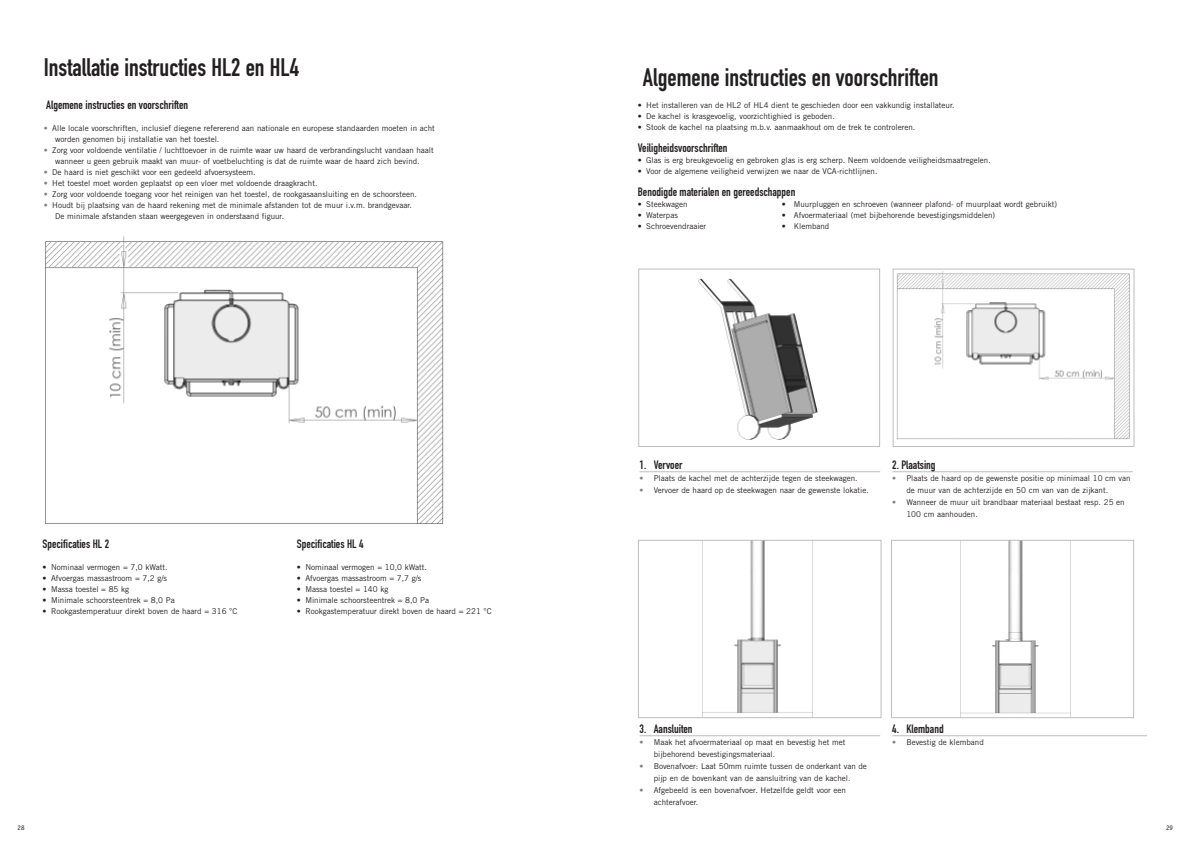
<style>
.page{position:relative;width:1191px;height:842px;background:#fff}
.page>*{position:absolute;margin:0;border:0;box-sizing:border-box;transform-origin:0 0}
.t1{font:25px "DIN Engschrift";color:#231f20}
.t2{font:12px "DIN Engschrift";color:#231f20}
.t3{font:8px/12px "Trade Gothic";color:#231f20}
.t4{font:7px "Officina Sans";color:#231f20}
.s1{color:#808285}
</style>
<div class="page">
<img style="left:960px;top:542px;width:111px;height:174px">
<div style="left:891px;top:540px;width:243px;height:178px;border:1px solid #bbbdc0"></div>
<hr style="left:892px;top:472px;width:241px;height:1px;background:#bbbdc0">
<hr style="left:640px;top:736px;width:240px;height:1px;background:#bbbdc0">
<hr style="left:892px;top:736px;width:255px;height:1px;background:#bbbdc0">
<hr style="left:640px;top:472px;width:240px;height:1px;background:#bbbdc0">
<img style="left:698px;top:278px;width:120px;height:162px">
<div style="left:639px;top:269px;width:241px;height:178px;border:1px solid #bbbdc0"></div>
<img style="left:896px;top:271px;width:234px;height:169px">
<div style="left:893px;top:269px;width:241px;height:178px;border:1px solid #bbbdc0"></div>
<img style="left:702px;top:542px;width:111px;height:174px">
<div style="left:638px;top:540px;width:243px;height:178px;border:1px solid #bbbdc0"></div>
<img style="left:45px;top:236px;width:399px;height:288px">
<h1 class="t1" style="left:44px;top:59px;width:257px">Installatie instructies HL2 en HL4</h1>
<h2 class="t2" style="left:46px;top:100px;width:143px">Algemene instructies en voorschriften</h2>
<p class="t3" style="left:55px;top:123px;width:381px;line-height:11px;text-indent:-11px"><span class="s1">•</span> Alle locale voorschriften, inclusief diegene refererend aan nationale en europese standaarden moeten in acht worden genomen bij installatie van het toestel.</p>
<p class="t3" style="left:44px;top:145px;width:392px;line-height:11px;text-align:center"><span class="s1">•</span> Zorg voor voldoende ventilatie / luchttoevoer in de ruimte waar uw haard de verbrandingslucht vandaan haalt wanneer u geen gebruik maakt van muur- of voetbeluchting is dat de ruimte waar de haard zich bevind.</p>
<p class="t3" style="left:44px;top:167px;width:213px"><span class="s1">•</span> De haard is niet geschikt voor een gedeeld afvoersysteem.</p>
<p class="t3" style="left:44px;top:178px;width:275px"><span class="s1">•</span> Het toestel moet worden geplaatst op een vloer met voldoende draagkracht.</p>
<p class="t3" style="left:44px;top:189px;width:375px"><span class="s1">•</span> Zorg voor voldoende toegang voor het reinigen van het toestel, de rookgasaansluiting en de schoorsteen.</p>
<p class="t3" style="left:55px;top:200px;width:358px;line-height:11px;text-indent:-11px"><span class="s1">•</span> Houdt bij plaatsing van de haard rekening met de minimale afstanden tot de muur i.v.m. brandgevaar.<br>De minimale afstanden staan weergegeven in onderstaand figuur.</p>
<h2 class="t2" style="left:43px;top:540px;width:68px">Specificaties HL 2</h2>
<p class="t3" style="left:43px;top:562px;width:127px">• Nominaal vermogen = 7,0 kWatt.</p>
<p class="t3" style="left:43px;top:573px;width:126px">• Afvoergas massastroom = 7,2 g/s</p>
<p class="t3" style="left:43px;top:584px;width:88px">• Massa toestel = 85 kg</p>
<p class="t3" style="left:43px;top:595px;width:134px">• Minimale schoorsteentrek = 8,0 Pa</p>
<p class="t3" style="left:43px;top:606px;width:196px">• Rookgastemperatuur direkt boven de haard = 316 °C</p>
<h2 class="t2" style="left:297px;top:540px;width:68px">Specificaties HL 4</h2>
<p class="t3" style="left:297px;top:562px;width:131px">• Nominaal vermogen = 10,0 kWatt.</p>
<p class="t3" style="left:297px;top:573px;width:126px">• Afvoergas massastroom = 7,7 g/s</p>
<p class="t3" style="left:297px;top:584px;width:93px">• Massa toestel = 140 kg</p>
<p class="t3" style="left:297px;top:595px;width:134px">• Minimale schoorsteentrek = 8,0 Pa</p>
<p class="t3" style="left:297px;top:606px;width:196px">• Rookgastemperatuur direkt boven de haard = 221 °C</p>
<p class="t4" style="left:18px;top:825px;width:8px">28</p>
<h1 class="t1" style="left:643px;top:69px;width:297px">Algemene instructies en voorschriften</h1>
<p class="t3" style="left:638px;top:100px;width:318px">• Het installeren van de HL2 of HL4 dient te geschieden door een vakkundig installateur.</p>
<p class="t3" style="left:638px;top:111px;width:199px">• De kachel is krasgevoelig, voorzichtighied is geboden.</p>
<p class="t3" style="left:638px;top:122px;width:279px">• Stook de kachel na plaatsing m.b.v. aanmaakhout om de trek te controleren.</p>
<h2 class="t2" style="left:638px;top:144px;width:91px">Veiligheidsvoorschriften</h2>
<p class="t3" style="left:638px;top:155px;width:355px">• Glas is erg breukgevoelig en gebroken glas is erg scherp. Neem voldoende veiligheidsmaatregelen.</p>
<p class="t3" style="left:638px;top:166px;width:241px">• Voor de algemene veiligheid verwijzen we naar de VCA-richtlijnen.</p>
<h2 class="t2" style="left:638px;top:188px;width:159px">Benodigde materialen en gereedschappen</h2>
<p class="t3" style="left:638px;top:199px;width:51px">• Steekwagen</p>
<p class="t3" style="left:782px;top:199px;width:277px">• Muurpluggen en schroeven (wanneer plafond- of muurplaat wordt gebruikt)</p>
<p class="t3" style="left:638px;top:210px;width:42px">• Waterpas</p>
<p class="t3" style="left:782px;top:210px;width:215px">• Afvoermateriaal (met bijbehorende bevestigingsmiddelen)</p>
<p class="t3" style="left:638px;top:221px;width:70px">• Schroevendraaier</p>
<p class="t3" style="left:782px;top:221px;width:49px">• Klemband</p>
<h2 class="t2" style="left:640px;top:460px;width:44px">1. Vervoer</h2>
<p class="t3" style="left:640px;top:473px;width:220px"><span class="s1">•</span> Plaats de kachel met de achterzijde tegen de steekwagen.</p>
<p class="t3" style="left:640px;top:485px;width:231px"><span class="s1">•</span> Vervoer de haard op de steekwagen naar de gewenste lokatie.</p>
<h2 class="t2" style="left:892px;top:460px;width:45px">2. Plaatsing</h2>
<p class="t3" style="left:906px;top:473px;width:226px;text-indent:-14px"><span class="s1">•</span> Plaats de haard op de gewenste positie op minimaal 10 cm van de muur van de achterzijde en 50 cm van van de zijkant.</p>
<p class="t3" style="left:906px;top:497px;width:220px;text-indent:-14px"><span class="s1">•</span> Wanneer de muur uit brandbaar materiaal bestaat resp. 25 en<br>100 cm aanhouden.</p>
<h2 class="t2" style="left:640px;top:724px;width:55px">3. Aansluiten</h2>
<p class="t3" style="left:654px;top:737px;width:193px;text-indent:-14px"><span class="s1">•</span> Maak het afvoermateriaal op maat en bevestig het met bijbehorend bevestigingsmateriaal.</p>
<p class="t3" style="left:640px;top:761px;width:229px;text-align:center"><span class="s1">•</span> Bovenafvoer: Laat 50mm ruimte tussen de onderkant van de pijp en de bovenkant van de aansluitring van de kachel.</p>
<p class="t3" style="left:654px;top:785px;width:194px;text-indent:-14px"><span class="s1">•</span> Afgebeeld is een bovenafvoer. Hetzelfde geldt voor een achterafvoer.</p>
<h2 class="t2" style="left:892px;top:724px;width:53px">4. Klemband</h2>
<p class="t3" style="left:892px;top:737px;width:93px"><span class="s1">•</span> Bevestig de klemband</p>
<p class="t4" style="left:1166px;top:825px;width:8px">29</p>
</div>
